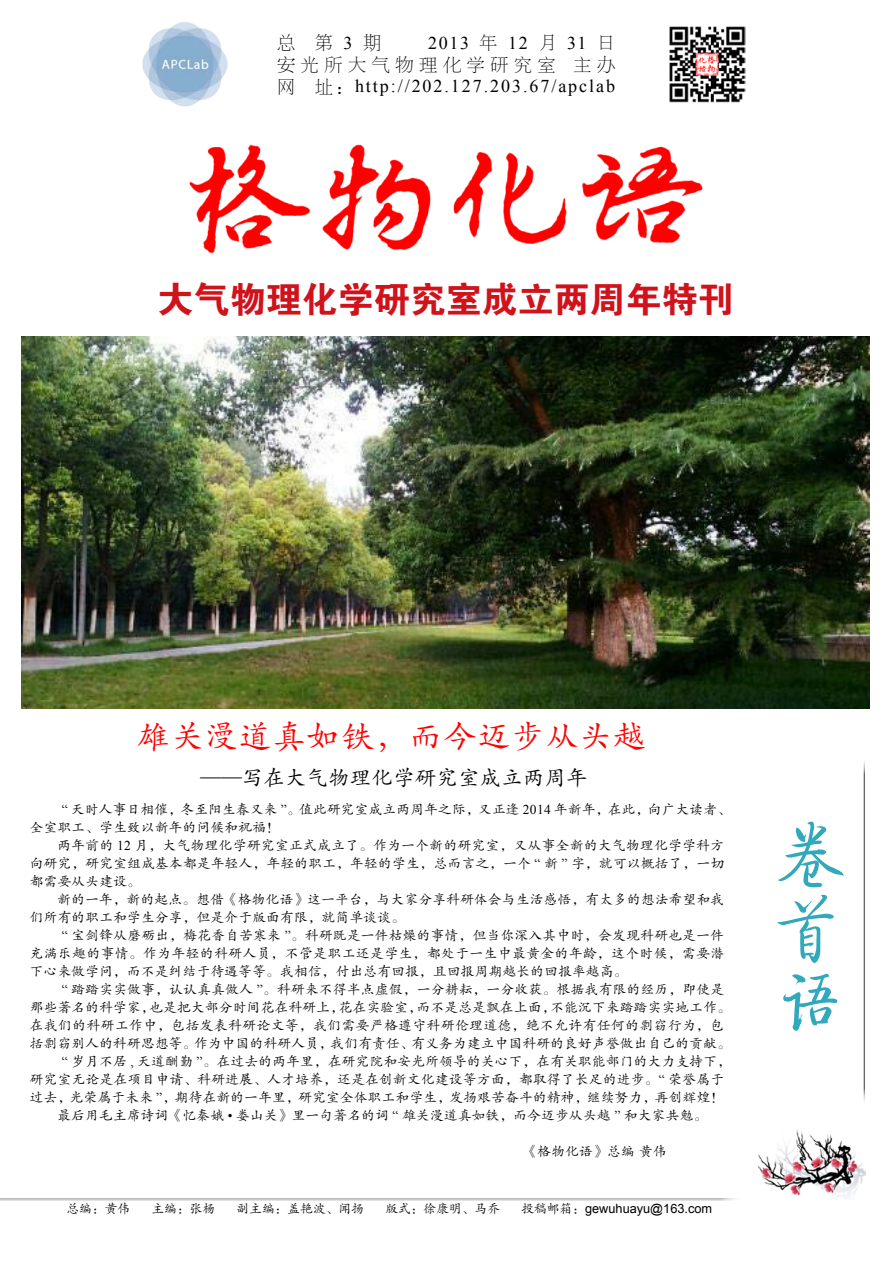
<style>
.page{position:relative;width:893px;height:1263px;background:#fff}
.page>*{position:absolute;margin:0;border:0;box-sizing:border-box;transform-origin:0 0}
.t1{font:72px/72.3px "FZQTJW GB1 0";color:#31a8bb}
.t2{font:36px "FZDHTK GBK1 0";color:#d0121b}
.t3{font:33px "ST Kaiti";letter-spacing:.03em;color:#f00}
.t4{font:21px "FZKTJW GB1 0";letter-spacing:.03em;color:#000}
.t5{font:18px "Times New Roman";letter-spacing:.11em;color:#000}
.t6{font:18px "FZBSJW GB1 0";letter-spacing:.315em;color:#000}
.t7{font:13.5px/18px "FZKTK GBK1 0";letter-spacing:.03em;color:#000}
.t8{font:13.5px "FZKTK GBK1 0";letter-spacing:.05em;color:#000}
.t9{font:13.5px "FZKTJW GB1 0";letter-spacing:.03em;color:#000}
.t10{font:12.75px "FZKTJW GB1 0";color:#000}
.t11{font:12.75px "Arial";color:#000}
.s1{font-family:"Times New Roman"}
.s2{font-family:"FZBSJW GB1 0"}
.s3{font-family:"FZKTK GBK1 0"}
.s4{font-family:"FZKTJW GB1 0"}
</style>
<div class="page">
<hr style="left:863px;top:753px;width:2px;height:357px;background:#696969">
<hr style="left:0;top:1198px;width:742px;height:1px;background:#696969">
<hr style="left:0;top:1199px;width:742px;height:1px;background:#696969">
<img style="left:758px;top:1129px;width:107px;height:69px">
<img style="left:21px;top:336px;width:849px;height:372px">
<img style="left:189px;top:144px;width:514px;height:110px">
<img style="left:142px;top:22px;width:86px;height:84px">
<img style="left:669px;top:26px;width:76px;height:76px">
<h3 class="t6" style="left:277px;top:34px;width:105px">总 第<span class="s1">3</span>期</h3>
<h3 class="t5" style="left:428px;top:31px;width:189px">2013 <span class="s2">年</span> 12 <span class="s2">月</span> 31 <span class="s2">日</span></h3>
<h3 class="t6" style="left:277px;top:56px;width:340px">安光所大气物理化学研究室 主办</h3>
<h3 class="t5" style="left:277px;top:74px;width:339px"><span class="s2">网 址：</span>http://202.127.203.67/apclab</h3>
<h2 class="t2" style="left:158px;top:280px;width:578px">大气物理化学研究室成立两周年特刊</h2>
<h3 class="t3" style="left:136px;top:714px;width:510px">雄关漫道真如铁，而今迈步从头越</h3>
<h3 class="t4" style="left:200px;top:766px;width:389px"><span class="s3">——</span>写在大气物理化学研究室成立两周年</h3>
<p class="t7" style="left:30px;top:801px;width:702px;text-indent:32px"><span class="s1">“</span> 天时人事日相催，冬至阳生春又来 <span class="s1">”</span>。值此研究室成立两周年之际，又正逢 <span class="s1">2014</span> 年新年，在此，向广大读者、全室职工、学生致以新年的问候和祝福！</p>
<p class="t7" style="left:30px;top:837px;width:696px;text-align:justify;text-indent:28px">两年前的 <span class="s1">12</span> 月，大气物理化学研究室正式成立了。作为一个新的研究室，又从事全新的大气物理化学学科方向研究，研究室组成基本都是年轻人，年轻的职工，年轻的学生，总而言之，一个 <span class="s1">“</span> 新 <span class="s1">”</span> 字，就可以概括了，一切都需要从头建设。</p>
<p class="t7" style="left:30px;top:891px;width:696px;text-indent:28px">新的一年，新的起点。想借《格物化语》这一平台，与大家分享科研体会与生活感悟，有太多的想法希望和我们所有的职工和学生分享，但是介于版面有限，就简单谈谈。</p>
<p class="t7" style="left:30px;top:927px;width:696px;text-align:justify;text-indent:32px"><span class="s1">“</span> 宝剑锋从磨砺出，梅花香自苦寒来 <span class="s1">”</span>。科研既是一件枯燥的事情，但当你深入其中时，会发现科研也是一件充满乐趣的事情。作为年轻的科研人员，不管是职工还是学生，都处于一生中最黄金的年龄，这个时候，需要潜下心来做学问，而不是纠结于待遇等等。我相信，付出总有回报，且回报周期越长的回报率越高。</p>
<p class="t7" style="left:62px;top:981px;width:664px"><span class="s1">“</span> 踏踏实实做事，认认真真做人 <span class="s1">”</span>。科研来不得半点虚假，一分耕耘，一分收获。根据我有限的经历，即使是</p>
<p class="t7" style="left:30px;top:999px;width:702px">那些著名的科学家，也是把大部分时间花在科研上，花在实验室，而不是总是飘在上面，不能沉下来踏踏实实地工作。</p>
<p class="t8" style="left:30px;top:1018px;width:696px">在我们的科研工作中，包括发表科研论文等，我们需要严格遵守科研伦理道德，绝不允许有任何的剽窃行为，包</p>
<p class="t7" style="left:30px;top:1035px;width:702px">括剽窃别人的科研思想等。作为中国的科研人员，我们有责任、有义务为建立中国科研的良好声誉做出自己的贡献。</p>
<p class="t7" style="left:62px;top:1053px;width:671px"><span class="s1">“</span> 岁月不居 <span class="s1">,</span> 天道酬勤 <span class="s1">”</span>。在过去的两年里，在研究院和安光所领导的关心下，在有关职能部门的大力支持下，</p>
<p class="t7" style="left:30px;top:1071px;width:696px">研究室无论是在项目申请、科研进展、人才培养，还是在创新文化建设等方面，都取得了长足的进步。<span class="s1">“</span> 荣誉属于</p>
<p class="t7" style="left:30px;top:1089px;width:696px">过去，光荣属于未来 <span class="s1">”</span>，期待在新的一年里，研究室全体职工和学生，发扬艰苦奋斗的精神，继续努力，再创辉煌！</p>
<p class="t7" style="left:58px;top:1107px;width:651px">最后用毛主席诗词《忆秦娥 <span class="s1">•</span> 娄山关》里一句著名的词 <span class="s1">“</span> 雄关漫道真如铁，而今迈步从头越 <span class="s1">”</span> 和大家共勉。</p>
<p class="t9" style="left:524px;top:1144px;width:144px">《格物化语》总编 黄伟</p>
<p class="t10" style="left:67px;top:1202px;width:65px">总编：黄伟</p>
<p class="t10" style="left:152px;top:1202px;width:65px">主编：张杨</p>
<p class="t10" style="left:237px;top:1202px;width:129px">副主编：盖艳波、闻扬</p>
<p class="t10" style="left:385px;top:1202px;width:116px">版式：徐康明、马乔</p>
<p class="t11" style="left:521px;top:1200px;width:192px"><span class="s4">投稿邮箱：</span>gewuhuayu@163.com</p>
<h1 class="t1" style="left:774px;top:826px;width:71px">卷首语</h1>
</div>
